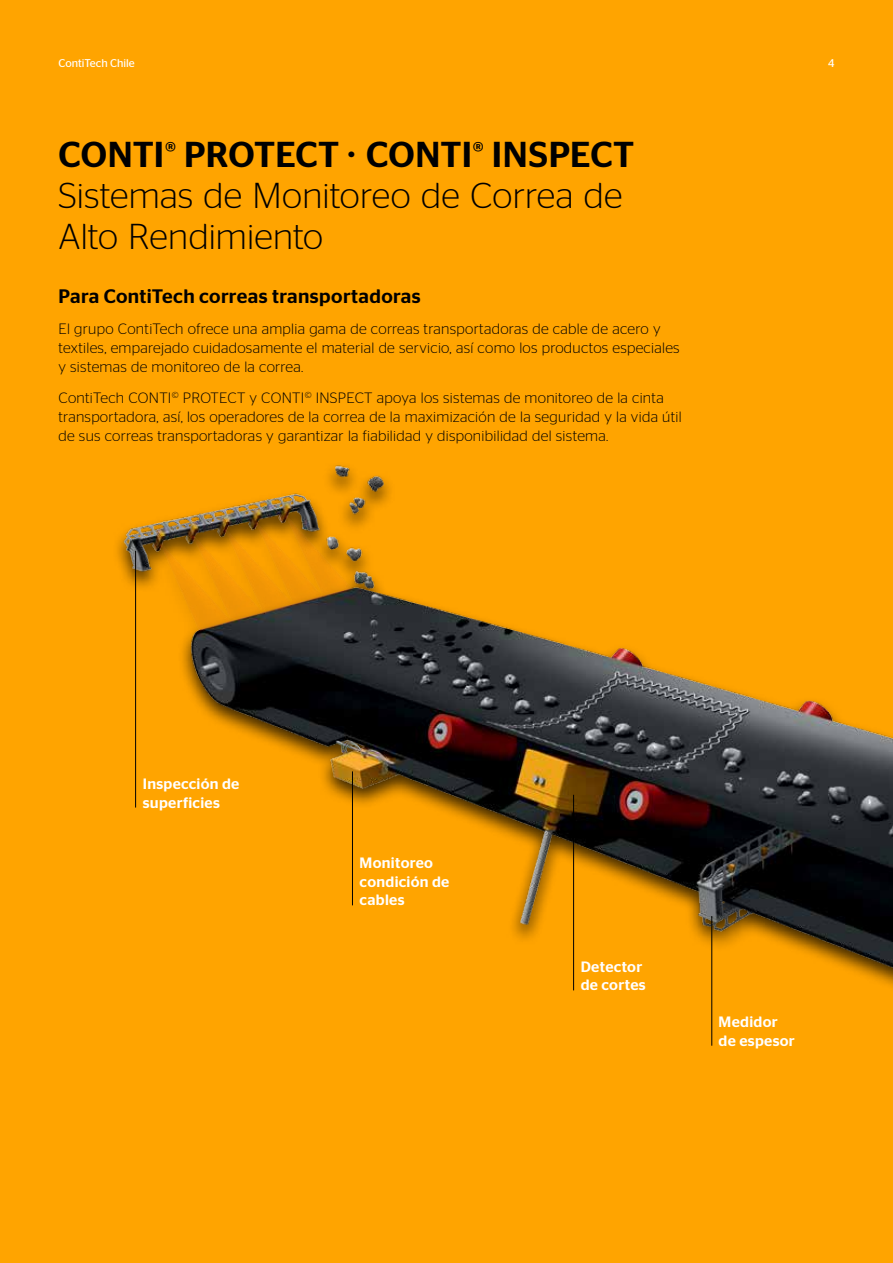
<style>
.page{position:relative;width:893px;height:1263px;background:#ffa400}
.page>*{position:absolute;margin:0;border:0;box-sizing:border-box;transform-origin:0 0}
.t1{font:300 36px/41.2px "Stag Sans";letter-spacing:.005em;color:#000}
.t2{font:500 19.5px "Stag Sans";letter-spacing:.02em;color:#000}
.t3{font:300 15px/18.8px "Stag Sans";letter-spacing:.02em;color:#000}
.t4{font:500 15px/18.8px "Stag Sans";letter-spacing:.02em;color:#fff}
.t5{font:11.25px "Stag Sans";color:#fff}
.s1{font-weight:500}
</style>
<div class="page">
<img style="left:117px;top:465px;width:776px;height:581px">
<hr style="left:135px;top:551px;width:1px;height:256px;background:#000">
<hr style="left:352px;top:771px;width:1px;height:134px;background:#000">
<hr style="left:573px;top:795px;width:1px;height:195px;background:#000">
<hr style="left:711px;top:916px;width:1px;height:130px;background:#000">
<p class="t5" style="left:58px;top:56px;width:78px">ContiTech Chile</p>
<p class="t5" style="left:828px;top:56px;width:8px">4</p>
<h1 class="t1" style="left:58px;top:133px;width:577px"><span class="s1">CONTI</span><sup>®</sup> <span class="s1">PROTECT · CONTI</span><sup>®</sup> <span class="s1">INSPECT<br></span>Sistemas de Monitoreo de Correa de<br>Alto Rendimiento</h1>
<h2 class="t2" style="left:58px;top:285px;width:364px">Para ContiTech correas transportadoras</h2>
<p class="t3" style="left:58px;top:319px;width:623px">El grupo ContiTech ofrece una amplia gama de correas transportadoras de cable de acero y textiles, emparejado cuidadosamente el material de servicio, así como los productos especiales y sistemas de monitoreo de la correa.</p>
<p class="t3" style="left:58px;top:388px;width:625px">ContiTech CONTI<sup>©</sup> PROTECT y CONTI<sup>©</sup> INSPECT apoya los sistemas de monitoreo de la cinta transportadora, así, los operadores de la correa de la maximización de la seguridad y la vida útil de sus correas transportadoras y garantizar la fiabilidad y disponibilidad del sistema.</p>
<p class="t4" style="left:143px;top:774px;width:98px">Inspección de superficies</p>
<p class="t4" style="left:360px;top:853px;width:91px">Monitoreo condición de cables</p>
<p class="t4" style="left:581px;top:957px;width:66px">Detector de cortes</p>
<p class="t4" style="left:719px;top:1012px;width:78px">Medidor de espesor</p>
</div>
